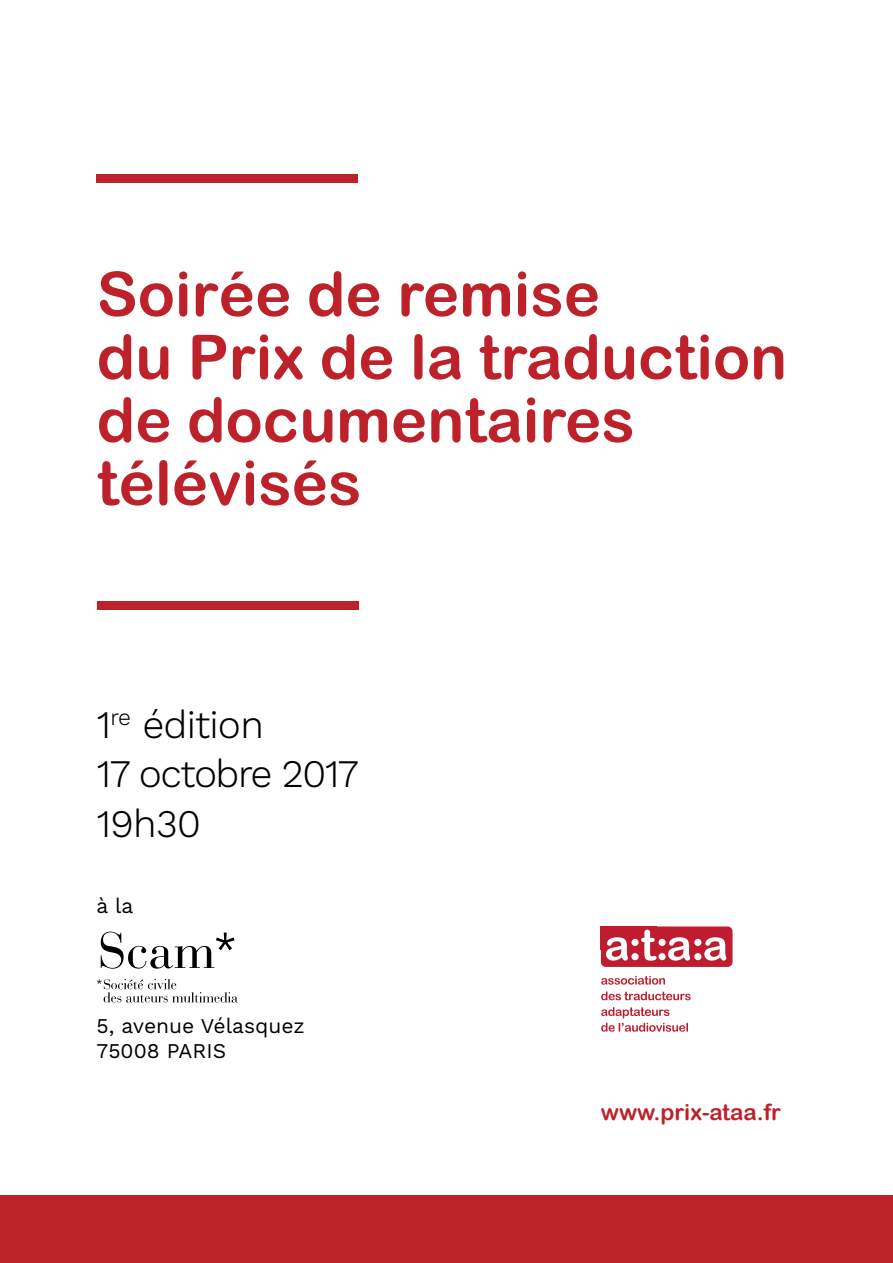
<style>
.page{position:relative;width:893px;height:1263px;background:#fff}
.page>*{position:absolute;margin:0;border:0;box-sizing:border-box;transform-origin:0 0}
.t1{font:61.5px/63px "Arial Rounded MT Bold";color:#bd222b}
.t2{font:300 39px/49.5px "Work Sans";letter-spacing:-.03em;color:#000}
.t3{font:22.35px "Arial Rounded MT Bold";color:#bd222b}
.t4{font:21px/25.2px "Work Sans";color:#000}
</style>
<div class="page">
<div style="left:0;top:1195px;width:893px;height:68px;background:#bd222b"></div>
<img style="left:101px;top:931px;width:113px;height:38px">
<img style="left:104px;top:979px;width:72px;height:10px">
<img style="left:216px;top:932px;width:18px;height:18px">
<svg style="left:97px;top:979px;width:5px;height:5px"></svg>
<img style="left:601px;top:926px;width:131px;height:41px">
<img style="left:601px;top:927px;width:55px;height:23px">
<svg style="left:631px;top:939px;width:8px;height:7px"></svg>
<svg style="left:631px;top:953px;width:8px;height:7px"></svg>
<img style="left:628px;top:976px;width:23px;height:9px">
<img style="left:641px;top:929px;width:85px;height:32px">
<div style="left:97px;top:601px;width:261px;height:9px;background:#bd222b"></div>
<div style="left:97px;top:174px;width:261px;height:9px;background:#bd222b"></div>
<p class="t1" style="left:97px;top:262px;width:692px">Soirée de remise<br>du Prix de la traduction de documentaires télévisés</p>
<p class="t2" style="left:97px;top:701px;width:264px">1<sup>re</sup> édition<br>17 octobre 2017<br>19h30</p>
<p class="t4" style="left:97px;top:894px;width:38px">à la</p>
<p class="t4" style="left:97px;top:1014px;width:210px">5, avenue Vélasquez<br>75008 PARIS</p>
<p class="t3" style="left:601px;top:1098px;width:182px">www.prix-ataa.fr</p>
</div>
